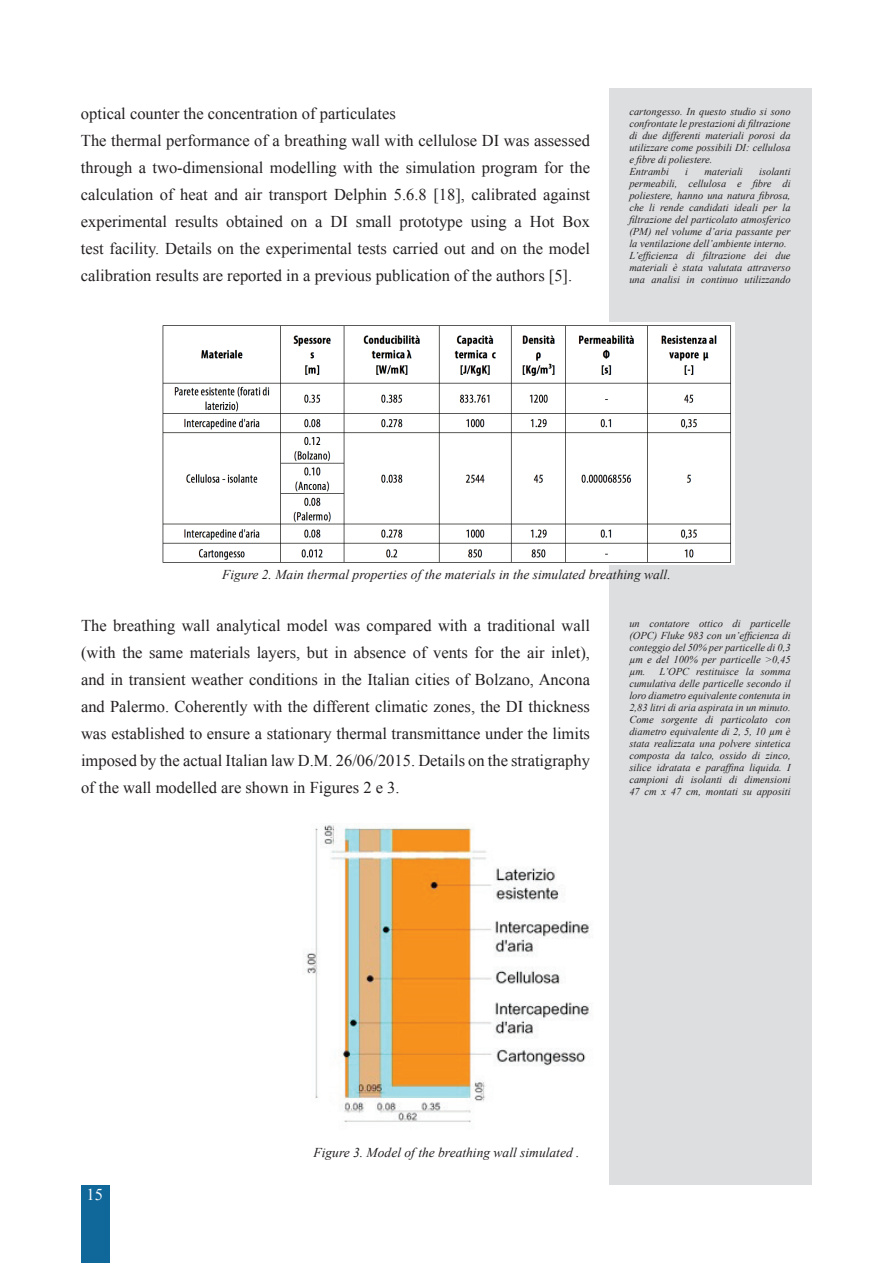
<style>
.page{position:relative;width:893px;height:1263px;background:#fff}
.page>*{position:absolute;margin:0;border:0;box-sizing:border-box;transform-origin:0 0}
.t1{font:16.5px/27px "Times New Roman";color:#231f20}
.t2{font:16.5px "Times New Roman";color:#fff}
.t3{font:italic 13.5px "Times New Roman";color:#231f20}
.t4{font:italic 10.5px/12px "Times New Roman";color:#231f20}
</style>
<div class="page">
<div style="left:609px;top:88px;width:203px;height:1097px;background:#dddee0"></div>
<div style="left:81px;top:1185px;width:28px;height:78px;background:#10679a"></div>
<img style="left:162px;top:323px;width:572px;height:241px">
<img style="left:306px;top:825px;width:283px;height:298px">
<p class="t1" style="left:81px;top:100px;width:510px">optical counter the concentration of particulates<br>The thermal performance of a breathing wall with cellulose DI was assessed through a two-dimensional modelling with the simulation program for the calculation of heat and air transport Delphin 5.6.8 [18], calibrated against experimental results obtained on a DI small prototype using a Hot Box test facility. Details on the experimental tests carried out and on the model calibration results are reported in a previous publication of the authors [5].</p>
<p class="t4" style="left:629px;top:106px;width:163px">cartongesso. In questo studio si sono confrontate le prestazioni di filtrazione di due differenti materiali porosi da utilizzare come possibili DI: cellulosa e fibre di poliestere.<br>Entrambi</p>
<p class="t4" style="left:629px;top:166px;width:163px;text-indent:130px">isolanti permeabili, cellulosa e fibre di poliestere, hanno una natura fibrosa, che li rende candidati ideali per la filtrazione del particolato atmosferico (PM) nel volume d’aria passante per la ventilazione dell’ambiente interno.<br>L’efficienza di filtrazione dei due materiali è stata valutata attraverso una analisi in continuo utilizzando</p>
<p class="t4" style="left:685px;top:166px;width:4px">i</p>
<p class="t4" style="left:704px;top:166px;width:40px">materiali</p>
<p class="t3" style="left:222px;top:566px;width:450px">Figure 2. Main thermal properties of the materials in the simulated breathing wall.</p>
<p class="t1" style="left:81px;top:612px;width:510px;text-align:justify">The breathing wall analytical model was compared with a traditional wall (with the same materials layers, but in absence of vents for the air inlet), and in transient weather conditions in the Italian cities of Bolzano, Ancona and Palermo. Coherently with the different climatic zones, the DI thickness was established to ensure a stationary thermal transmittance under the limits imposed by the actual Italian law D.M. 26/06/2015. Details on the stratigraphy of the wall modelled are shown in Figures 2 e 3.</p>
<p class="t4" style="left:629px;top:617px;width:163px;text-align:justify">un contatore ottico di particelle (OPC) Fluke 983 con un’efficienza di conteggio del 50% per particelle di 0,3 µm e del 100% per particelle &gt;0,45 µm. L’OPC restituisce la somma cumulativa delle particelle secondo il loro diametro equivalente contenuta in 2,83 litri di aria aspirata in un minuto.<br>Come sorgente di particolato con diametro equivalente di 2, 5, 10 µm è stata realizzata una polvere sintetica composta da talco, ossido di zinco, silice idratata e paraffina liquida. I campioni di isolanti di dimensioni 47 cm x 47 cm, montati su appositi</p>
<h1 class="t2" style="left:87px;top:1184px;width:18px">15</h1>
<p class="t3" style="left:313px;top:1143px;width:267px">Figure 3. Model of the breathing wall simulated .</p>
</div>
